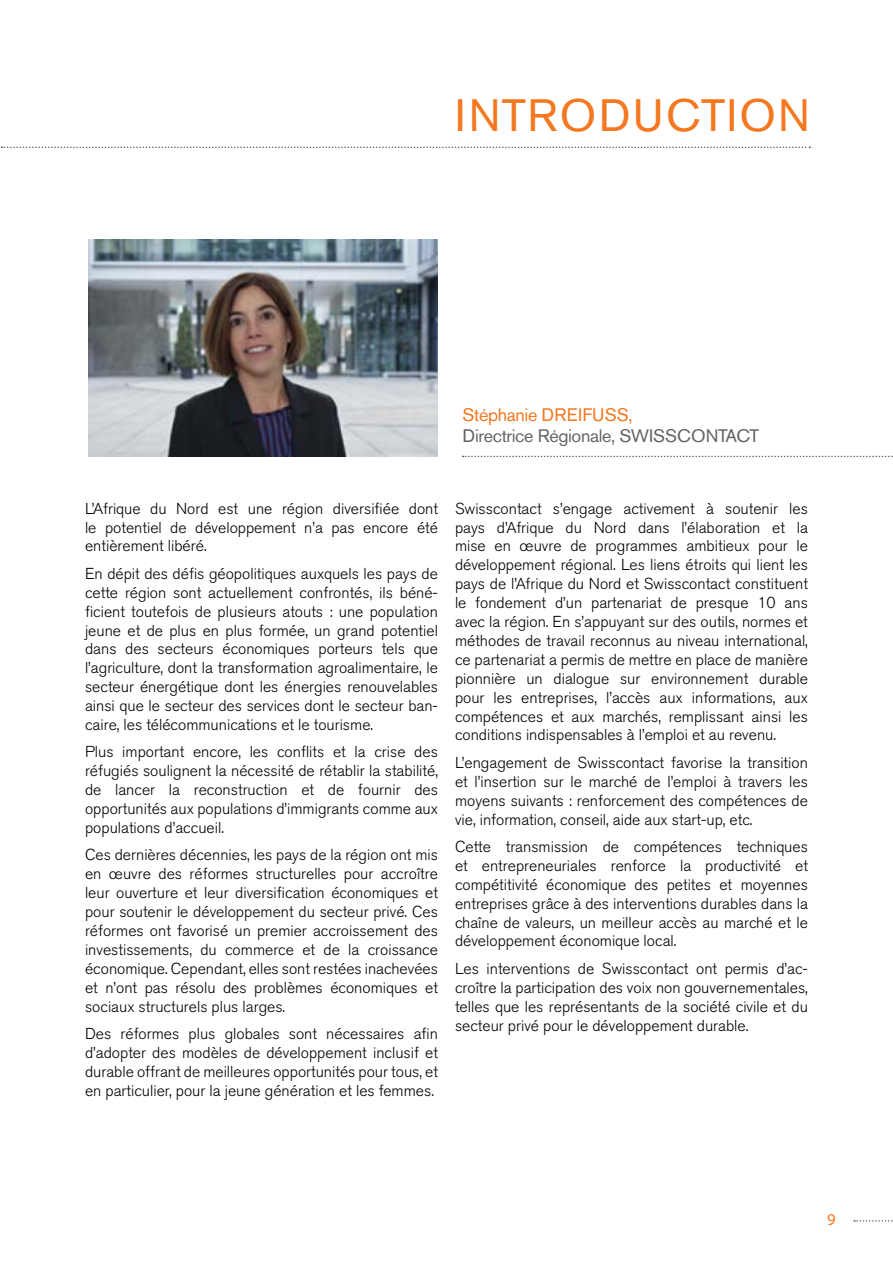
<style>
.page{position:relative;width:893px;height:1263px;background:#fff}
.page>*{position:absolute;margin:0;border:0;box-sizing:border-box;transform-origin:0 0}
.t1{font:45px "Akzidenz Grotesk BQ";letter-spacing:.05em;color:#f47820}
.t2{font:18px "Akzidenz Grotesk BQ";letter-spacing:-.02em;color:#636466}
.t3{font:18px "Akzidenz Grotesk BQ";letter-spacing:-.02em;color:#f47820}
.t4{font:16.5px "Myriad Pro";color:#f47820}
.t5{font:300 15.75px/18.9px "Akzidenz Grotesk BQ";color:#000;text-align:justify}
</style>
<div class="page">
<svg style="left:854px;top:1220px;width:39px;height:2px"></svg>
<img style="left:89px;top:239px;width:349px;height:217px">
<svg style="left:463px;top:456px;width:430px;height:1px"></svg>
<svg style="left:2px;top:147px;width:808px;height:1px"></svg>
<h1 class="t1" style="left:455px;top:88px;width:356px">INTRODUCTION</h1>
<p class="t3" style="left:463px;top:404px;width:171px">Stéphanie DREIFUSS,</p>
<p class="t2" style="left:463px;top:425px;width:298px">Directrice Régionale, SWISSCONTACT</p>
<p class="t5" style="left:85px;top:499px;width:354px">L’Afrique du Nord est une région diversifiée dont le potentiel de développement n’a pas encore été entièrement libéré.</p>
<p class="t5" style="left:85px;top:564px;width:354px">En dépit des défis géopolitiques auxquels les pays de cette région sont actuellement confrontés, ils béné&shy;ficient toutefois de plusieurs atouts : une population jeune et de plus en plus formée, un grand potentiel dans des secteurs économiques porteurs tels que l’agriculture, dont la transformation agroalimentaire, le secteur énergétique dont les énergies renouvelables ainsi que le secteur des services dont le secteur ban&shy;caire, les télécommunications et le tourisme.</p>
<p class="t5" style="left:85px;top:743px;width:354px">Plus important encore, les conflits et la crise des réfugiés soulignent la nécessité de rétablir la stabilité, de lancer la reconstruction et de fournir des opportunités aux populations d’immigrants comme aux populations d’accueil.</p>
<p class="t5" style="left:85px;top:846px;width:354px">Ces dernières décennies, les pays de la région ont mis en œuvre des réformes structurelles pour accroître leur ouverture et leur diversification économiques et pour soutenir le développement du secteur privé. Ces réformes ont favorisé un premier accroissement des investissements, du commerce et de la croissance économique. Cependant, elles sont restées inachevées et n’ont pas résolu des problèmes économiques et sociaux structurels plus larges.</p>
<p class="t5" style="left:85px;top:1024px;width:354px">Des réformes plus globales sont nécessaires afin d’adopter des modèles de développement inclusif et durable offrant de meilleures opportunités pour tous, et en particulier, pour la jeune génération et les femmes.</p>
<p class="t5" style="left:455px;top:499px;width:354px">Swisscontact s’engage activement à soutenir les pays d’Afrique du Nord dans l’élaboration et la mise en œuvre de programmes ambitieux pour le développement régional. Les liens étroits qui lient les pays de l’Afrique du Nord et Swisscontact constituent le fondement d’un partenariat de presque 10 ans avec la région. En s’appuyant sur des outils, normes et méthodes de travail reconnus au niveau international, ce partenariat a permis de mettre en place de manière pionnière un dialogue sur environnement durable pour les entreprises, l’accès aux informations, aux compétences et aux marchés, remplissant ainsi les conditions indispensables à l’emploi et au revenu.</p>
<p class="t5" style="left:455px;top:753px;width:354px">L’engagement de Swisscontact favorise la transition et l’insertion sur le marché de l’emploi à travers les moyens suivants : renforcement des compétences de vie, information, conseil, aide aux start-up, etc.</p>
<p class="t5" style="left:455px;top:837px;width:354px">Cette transmission de compétences techniques et entrepreneuriales renforce la productivité et compétitivité économique des petites et moyennes entreprises grâce à des interventions durables dans la chaîne de valeurs, un meilleur accès au marché et le développement économique local.</p>
<p class="t5" style="left:455px;top:959px;width:354px">Les interventions de Swisscontact ont permis d’ac&shy;croître la participation des voix non gouvernementales, telles que les représentants de la société civile et du secteur privé pour le développement durable.</p>
<p class="t4" style="left:827px;top:1209px;width:10px">9</p>
</div>
